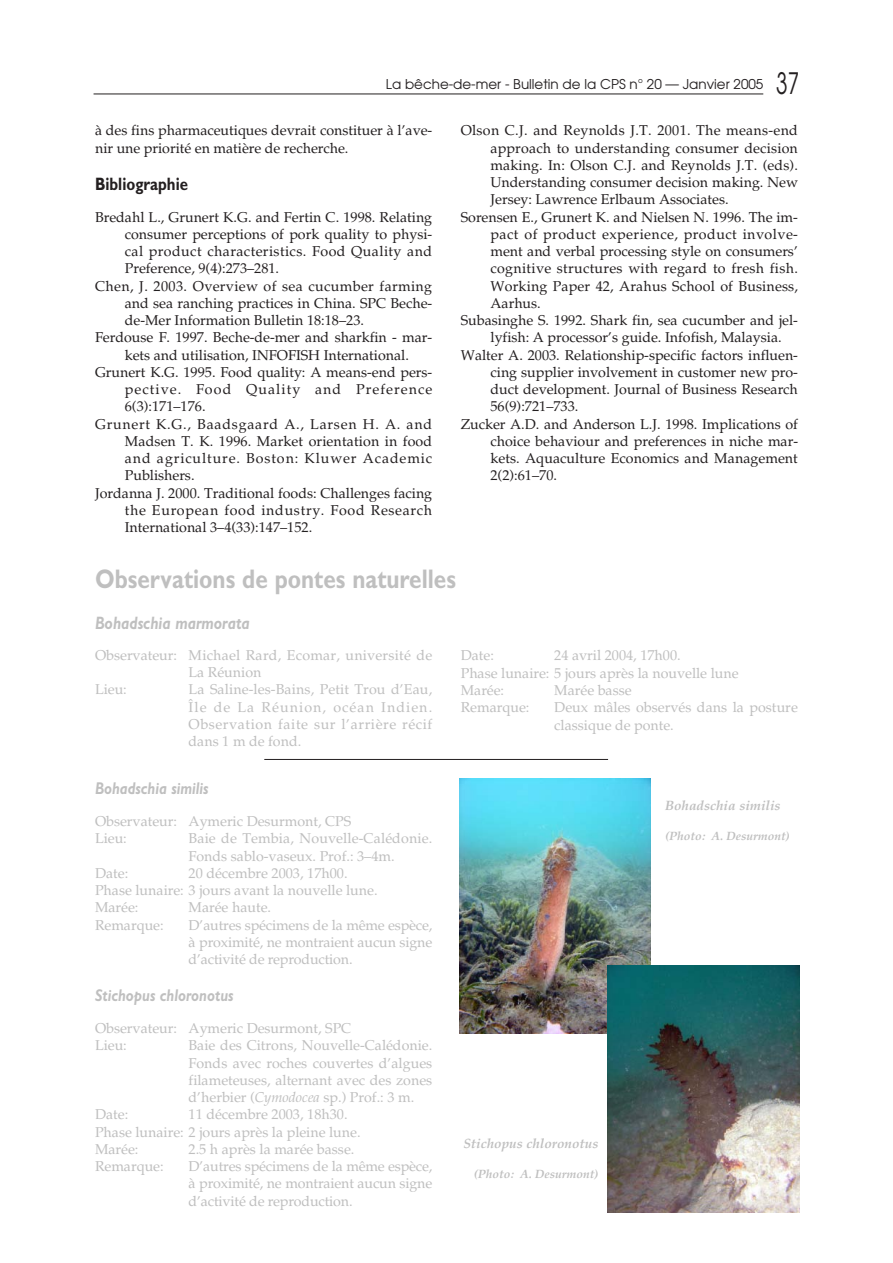
<style>
.page{position:relative;width:893px;height:1263px;background:#fff}
.page>*{position:absolute;margin:0;border:0;box-sizing:border-box;transform-origin:0 0}
.t1{font:29.4px "Avant Garde";color:#231f20;scale:.71 1}
.t2{font:700 27px "Gill Sans";color:#bfbfbf;scale:.83 1}
.t3{font:italic 700 18px "Gill Sans";color:#bfbfbf;scale:.83 1}
.t4{font:700 18px "Gill Sans";color:#231f20;scale:.83 1}
.t5{font:italic 700 17.1px "Gill Sans";color:#bfbfbf;scale:.83 1}
.t6{font:14.25px/17.2px "Palatino";color:#231f20}
.t7{font:14.25px/17.2px "Palatino";color:#bfbfbf}
.t8{font:14.25px "Palatino";letter-spacing:.02em;color:#231f20}
.t9{font:14.25px "Palatino";letter-spacing:.03em;color:#231f20}
.t10{font:14.25px "Palatino";letter-spacing:.025em;color:#231f20}
.t11{font:14.25px "Palatino";letter-spacing:.035em;color:#231f20}
.t12{font:14.25px "Palatino";letter-spacing:.055em;color:#231f20}
.t13{font:14.25px "Palatino";letter-spacing:.065em;color:#231f20}
.t14{font:14.25px "Palatino";letter-spacing:.05em;color:#231f20}
.t15{font:14.25px "Palatino";letter-spacing:.075em;color:#231f20}
.t16{font:13.5px "Avant Garde";color:#231f20}
.t17{font:italic 700 13.5px "Palatino";color:#bfbfbf}
.t18{font:italic 700 12px "Palatino";color:#bfbfbf}
.s1{font-style:italic}
</style>
<div class="page">
<hr style="left:94px;top:94px;width:669px;height:1px;background:#231f20">
<hr style="left:264px;top:759px;width:344px;height:1px;background:#231f20">
<img style="left:459px;top:778px;width:191px;height:255px">
<img style="left:608px;top:966px;width:191px;height:246px">
<h1 class="t1" style="left:776px;top:66px;width:34px">37</h1>
<p class="t16" style="left:386px;top:77px;width:379px">La bêche-de-mer - Bulletin de la CPS n° 20 — Janvier 2005</p>
<p class="t6" style="left:95px;top:122px;width:339px">à des fins pharmaceutiques devrait constituer à l’ave&shy;nir une priorité en matière de recherche.</p>
<p class="t4" style="left:95px;top:177px;width:113px">Bibliographie</p>
<p class="t6" style="left:95px;top:208px;width:339px">Bredahl L., Grunert K.G. and Fertin C. 1998. Relating</p>
<p class="t6" style="left:125px;top:225px;width:309px">consumer perceptions of pork quality to physi-</p>
<p class="t9" style="left:125px;top:243px;width:309px">cal product characteristics. Food Quality and</p>
<p class="t6" style="left:125px;top:260px;width:156px">Preference, 9(4):273–281.</p>
<p class="t10" style="left:95px;top:277px;width:339px">Chen, J. 2003. Overview of sea cucumber farming</p>
<p class="t6" style="left:125px;top:294px;width:309px">and sea ranching practices in China. SPC Beche-</p>
<p class="t6" style="left:125px;top:312px;width:241px">de-Mer Information Bulletin 18:18–23.</p>
<p class="t6" style="left:95px;top:329px;width:339px">Ferdouse F. 1997. Beche-de-mer and sharkfin - mar-</p>
<p class="t6" style="left:125px;top:346px;width:286px">kets and utilisation, INFOFISH International.</p>
<p class="t6" style="left:95px;top:363px;width:339px">Grunert K.G. 1995. Food quality: A means-end pers-</p>
<p class="t15" style="left:125px;top:381px;width:309px">pective. Food Quality and Preference</p>
<p class="t6" style="left:125px;top:398px;width:82px">6(3):171–176.</p>
<p class="t12" style="left:95px;top:415px;width:339px">Grunert K.G., Baadsgaard A., Larsen H. A. and</p>
<p class="t6" style="left:125px;top:432px;width:309px">Madsen T. K. 1996. Market orientation in food</p>
<p class="t13" style="left:125px;top:450px;width:309px">and agriculture. Boston: Kluwer Academic</p>
<p class="t6" style="left:125px;top:467px;width:71px">Publishers.</p>
<p class="t6" style="left:95px;top:484px;width:339px">Jordanna J. 2000. Traditional foods: Challenges facing</p>
<p class="t14" style="left:125px;top:502px;width:309px">the European food industry. Food Research</p>
<p class="t6" style="left:125px;top:519px;width:189px">International 3–4(33):147–152.</p>
<p class="t8" style="left:461px;top:122px;width:339px">Olson C.J. and Reynolds J.T. 2001. The means-end</p>
<p class="t6" style="left:490px;top:139px;width:309px">approach to understanding consumer decision</p>
<p class="t6" style="left:490px;top:156px;width:309px">making. In: Olson C.J. and Reynolds J.T. (eds).</p>
<p class="t6" style="left:490px;top:173px;width:309px">Understanding consumer decision making. New</p>
<p class="t6" style="left:490px;top:191px;width:240px">Jersey: Lawrence Erlbaum Associates.</p>
<p class="t6" style="left:461px;top:208px;width:339px">Sorensen E., Grunert K. and Nielsen N. 1996. The im-</p>
<p class="t11" style="left:490px;top:226px;width:309px">pact of product experience, product involve-</p>
<p class="t6" style="left:490px;top:243px;width:309px">ment and verbal processing style on consumers’</p>
<p class="t8" style="left:490px;top:260px;width:309px">cognitive structures with regard to fresh fish.</p>
<p class="t6" style="left:490px;top:277px;width:309px">Working Paper 42, Arahus School of Business,</p>
<p class="t6" style="left:490px;top:294px;width:52px">Aarhus.</p>
<p class="t6" style="left:461px;top:312px;width:339px">Subasinghe S. 1992. Shark fin, sea cucumber and jel-</p>
<p class="t6" style="left:490px;top:329px;width:293px">lyfish: A processor’s guide. Infofish, Malaysia.</p>
<p class="t6" style="left:461px;top:346px;width:339px">Walter A. 2003. Relationship-specific factors influen-</p>
<p class="t6" style="left:490px;top:363px;width:309px">cing supplier involvement in customer new pro-</p>
<p class="t6" style="left:490px;top:381px;width:309px">duct development. Journal of Business Research</p>
<p class="t6" style="left:490px;top:398px;width:89px">56(9):721–733.</p>
<p class="t6" style="left:461px;top:415px;width:339px">Zucker A.D. and Anderson L.J. 1998. Implications of</p>
<p class="t6" style="left:490px;top:432px;width:309px">choice behaviour and preferences in niche mar-</p>
<p class="t6" style="left:490px;top:450px;width:309px">kets. Aquaculture Economics and Management</p>
<p class="t6" style="left:490px;top:467px;width:68px">2(2):61–70.</p>
<h2 class="t2" style="left:95px;top:569px;width:436px">Observations de pontes naturelles</h2>
<p class="t3" style="left:95px;top:616px;width:188px">Bohadschia marmorata</p>
<p class="t7" style="left:95px;top:646px;width:339px">Observateur: Michael Rard, Ecomar, université de</p>
<p class="t7" style="left:189px;top:664px;width:74px">La Réunion</p>
<p class="t7" style="left:95px;top:681px;width:33px">Lieu:</p>
<p class="t7" style="left:189px;top:681px;width:245px;text-align:justify">La Saline-les-Bains, Petit Trou d’Eau, Île de La Réunion, océan Indien.<br>Observation faite sur l’arrière récif dans 1 m de fond.</p>
<p class="t7" style="left:461px;top:647px;width:279px;text-indent:94px">24 avril 2004, 17h00.<br>Phase lunaire: 5 jours après la nouvelle lune<br>Marée:</p>
<p class="t7" style="left:461px;top:647px;width:35px">Date:</p>
<p class="t7" style="left:554px;top:681px;width:79px">Marée basse</p>
<p class="t7" style="left:461px;top:699px;width:70px">Remarque:</p>
<p class="t7" style="left:554px;top:699px;width:245px">Deux mâles observés dans la posture classique de ponte.</p>
<p class="t5" style="left:95px;top:782px;width:138px">Bohadschia similis</p>
<p class="t7" style="left:95px;top:812px;width:258px">Observateur: Aymeric Desurmont, CPS<br>Lieu:</p>
<p class="t7" style="left:189px;top:830px;width:245px">Baie de Tembia, Nouvelle-Calédonie.<br>Fonds sablo-vaseux. Prof.: 3–4m.</p>
<p class="t7" style="left:95px;top:864px;width:284px;text-indent:94px">20 décembre 2003, 17h00.<br>Phase lunaire: 3 jours avant la nouvelle lune.<br>Marée:</p>
<p class="t7" style="left:95px;top:864px;width:35px">Date:</p>
<p class="t7" style="left:189px;top:899px;width:84px">Marée haute.</p>
<p class="t7" style="left:95px;top:916px;width:70px">Remarque:</p>
<p class="t7" style="left:189px;top:916px;width:245px;text-align:justify">D’autres spécimens de la même espèce, à proximité, ne montraient aucun signe d’activité de reproduction.</p>
<p class="t5" style="left:95px;top:989px;width:168px">Stichopus chloronotus</p>
<p class="t7" style="left:95px;top:1019px;width:258px">Observateur: Aymeric Desurmont, SPC<br>Lieu:</p>
<p class="t7" style="left:189px;top:1037px;width:245px;text-align:justify">Baie des Citrons, Nouvelle-Calédonie.<br>Fonds avec roches couvertes d’algues filameteuses, alternant avec des zones d’herbier (<span class="s1">Cymodocea</span> sp.) Prof.: 3 m.</p>
<p class="t7" style="left:95px;top:1106px;width:267px;text-indent:94px">11 décembre 2003, 18h30.<br>Phase lunaire: 2 jours après la pleine lune.<br>Marée:</p>
<p class="t7" style="left:95px;top:1106px;width:35px">Date:</p>
<p class="t7" style="left:189px;top:1140px;width:167px">2.5 h après la marée basse.</p>
<p class="t7" style="left:95px;top:1157px;width:70px">Remarque:</p>
<p class="t7" style="left:189px;top:1157px;width:245px;text-align:justify">D’autres spécimens de la même espèce, à proximité, ne montraient aucun signe d’activité de reproduction.</p>
<p class="t17" style="left:463px;top:1136px;width:136px">Stichopus chloronotus</p>
<p class="t18" style="left:474px;top:1167px;width:126px">(Photo: A. Desurmont)</p>
<p class="t17" style="left:665px;top:798px;width:117px">Bohadschia similis</p>
<p class="t18" style="left:665px;top:829px;width:126px">(Photo: A. Desurmont)</p>
</div>
